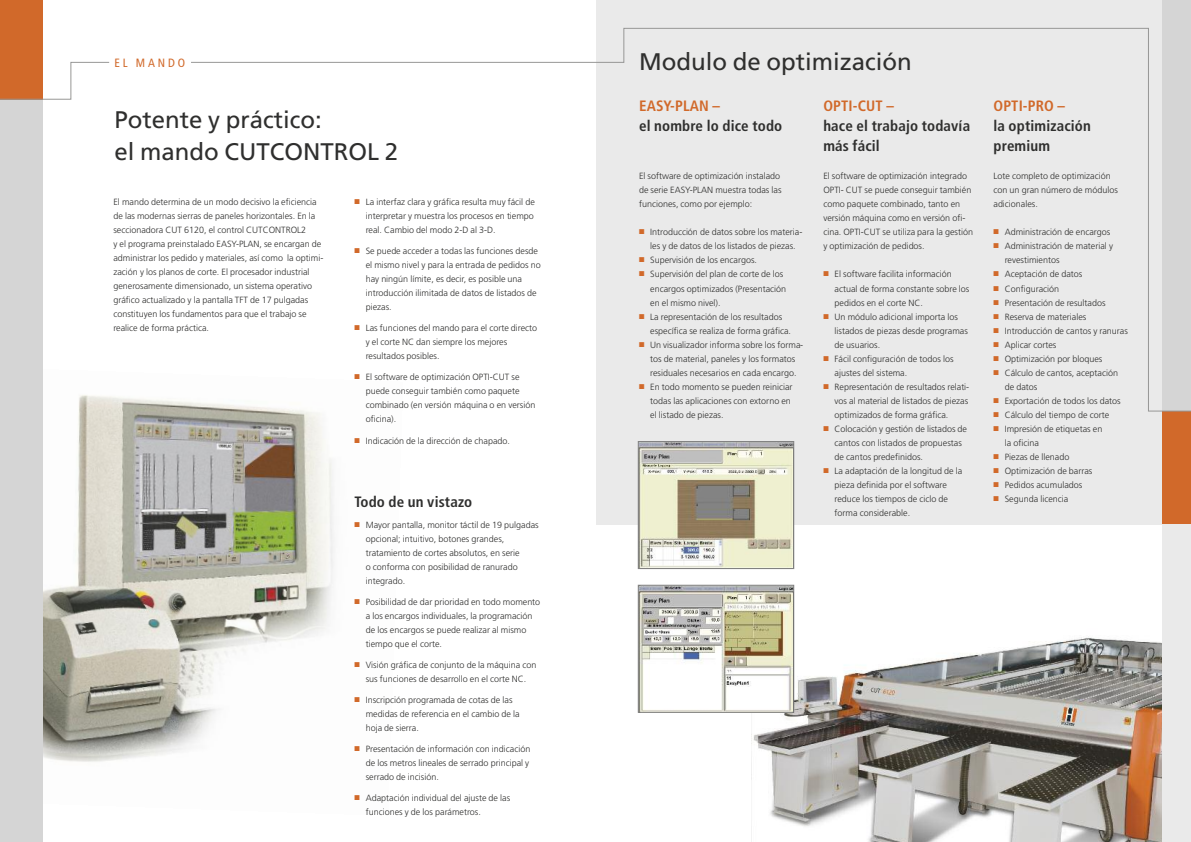
<style>
.page{position:relative;width:1191px;height:842px;background:#fff}
.page>*{position:absolute;margin:0;border:0;box-sizing:border-box;transform-origin:0 0}
.t1{font:24px/32px "Frutiger LT Com";color:#2f2f2e}
.t2{font:700 condensed 15px/20px "Frutiger";letter-spacing:.01em;color:#2f2f2e}
.t3{font:700 condensed 15px "Frutiger";letter-spacing:.01em;color:#d1692a}
.t4{font:condensed 12px "Frutiger";letter-spacing:.24em;color:#d1692a}
.t5{font:300 9px/14px "Frutiger";color:#2f2f2e}
.s1{color:#d1692a}
</style>
<div class="page">
<div style="left:595px;top:0;width:567px;height:524px;background:#eaeaea"></div>
<img style="left:751px;top:595px;width:411px;height:247px">
<div style="left:1162px;top:0;width:29px;height:842px;background:#d5d5d5"></div>
<img style="left:43px;top:395px;width:291px;height:367px">
<div style="left:0;top:99px;width:43px;height:743px;background:#d5d5d5"></div>
<div style="left:0;top:0;width:43px;height:99px;background:#d1692a"></div>
<div style="left:1162px;top:411px;width:29px;height:113px;background:#d1692a"></div>
<svg style="left:0;top:62px;width:110px;height:38px"></svg>
<img style="left:640px;top:587px;width:152px;height:123px">
<div style="left:638px;top:585px;width:156px;height:127px;border:1px solid #828282"></div>
<img style="left:640px;top:443px;width:152px;height:124px">
<div style="left:638px;top:441px;width:156px;height:128px;border:1px solid #828282"></div>
<div style="left:1162px;top:524px;width:29px;height:318px;background:#eaeaea"></div>
<svg style="left:190px;top:27px;width:1001px;height:385px"></svg>
<h3 class="t4" style="left:114px;top:58px;width:72px">EL MANDO</h3>
<h1 class="t1" style="left:114px;top:106px;width:285px">Potente y práctico:<br>el mando CUTCONTROL 2</h1>
<p class="t5" style="left:113px;top:196px;width:211px">El mando determina de un modo decisivo la eficiencia de las modernas sierras de paneles horizontales. En la seccionadora CUT 6120, el control CUTCONTROL2<br>y el programa preinstalado EASY-PLAN, se encargan de administrar los pedido y materiales, así como la optimi&shy;zación y los planos de corte. El procesador industrial generosamente dimensionado, un sistema operativo gráfico actualizado y la pantalla TFT de 17 pulgadas constituyen los fundamentos para que el trabajo se realice de forma práctica.</p>
<p class="t5" style="left:366px;top:196px;width:171px;text-align:justify;text-indent:-11px"><span class="s1">■</span> La interfaz clara y gráfica resulta muy fácil de interpretar y muestra los procesos en tiempo real. Cambio del modo 2-D al 3-D.</p>
<p class="t5" style="left:366px;top:245px;width:176px;text-indent:-11px"><span class="s1">■</span> Se puede acceder a todas las funciones desde el mismo nivel y para la entrada de pedidos no hay ningún límite, es decir, es posible una introducción ilimitada de datos de listados de piezas.</p>
<p class="t5" style="left:366px;top:322px;width:173px;text-indent:-11px"><span class="s1">■</span> Las funciones del mando para el corte directo y el corte NC dan siempre los mejores resultados posibles.</p>
<p class="t5" style="left:366px;top:371px;width:171px;text-indent:-11px"><span class="s1">■</span> El software de optimización OPTI-CUT se puede conseguir también como paquete combinado (en versión máquina o en versión oficina).</p>
<p class="t5" style="left:354px;top:434px;width:157px"><span class="s1">■</span> Indicación de la dirección de chapado.</p>
<h2 class="t2" style="left:354px;top:493px;width:119px">Todo de un vistazo</h2>
<p class="t5" style="left:366px;top:518px;width:175px;text-indent:-11px"><span class="s1">■</span> Mayor pantalla, monitor táctil de 19 pulgadas opcional; intuitivo, botones grandes, tratamiento de cortes absolutos, en serie<br>o conforma con posibilidad de ranurado integrado.</p>
<p class="t5" style="left:366px;top:595px;width:176px;text-indent:-11px"><span class="s1">■</span> Posibilidad de dar prioridad en todo momento a los encargos individuales, la programación de los encargos se puede realizar al mismo tiempo que el corte.</p>
<p class="t5" style="left:354px;top:658px;width:183px;text-align:center"><span class="s1">■</span> Visión gráfica de conjunto de la máquina con sus funciones de desarrollo en el corte NC.</p>
<p class="t5" style="left:366px;top:694px;width:155px;text-indent:-11px"><span class="s1">■</span> Inscripción programada de cotas de las medidas de referencia en el cambio de la hoja de sierra.</p>
<p class="t5" style="left:366px;top:743px;width:166px;text-indent:-11px"><span class="s1">■</span> Presentación de información con indicación de los metros lineales de serrado principal y serrado de incisión.</p>
<p class="t5" style="left:366px;top:792px;width:146px;text-indent:-11px"><span class="s1">■</span> Adaptación individual del ajuste de las funciones y de los parámetros.</p>
<h1 class="t1" style="left:639px;top:48px;width:274px">Modulo de optimización</h1>
<h2 class="t3" style="left:639px;top:100px;width:82px">EASY-PLAN –</h2>
<h2 class="t2" style="left:639px;top:117px;width:145px">el nombre lo dice todo</h2>
<p class="t5" style="left:639px;top:170px;width:144px">El software de optimización instalado de serie EASY-PLAN muestra todas las funciones, como por ejemplo:</p>
<p class="t5" style="left:639px;top:226px;width:165px;text-align:center"><span class="s1">■</span> Introducción de datos sobre los materia&shy;les y de datos de los listados de piezas.</p>
<p class="t5" style="left:639px;top:254px;width:120px"><span class="s1">■</span> Supervisión de los encargos.</p>
<p class="t5" style="left:650px;top:268px;width:137px;text-indent:-11px"><span class="s1">■</span> Supervisión del plan de corte de los encargos optimizados (Presentación en el mismo nivel).</p>
<p class="t5" style="left:650px;top:310px;width:142px;text-indent:-11px"><span class="s1">■</span> La representación de los resultados específica se realiza de forma gráfica.</p>
<p class="t5" style="left:639px;top:338px;width:165px;text-align:center"><span class="s1">■</span> Un visualizador informa sobre los forma&shy;tos de material, paneles y los formatos residuales necesarios en cada encargo.</p>
<p class="t5" style="left:650px;top:380px;width:144px;text-indent:-11px"><span class="s1">■</span> En todo momento se pueden reiniciar todas las aplicaciones con extorno en el listado de piezas.</p>
<h2 class="t3" style="left:823px;top:100px;width:72px">OPTI-CUT –</h2>
<h2 class="t2" style="left:823px;top:117px;width:148px">hace el trabajo todavía más fácil</h2>
<p class="t5" style="left:823px;top:170px;width:151px">El software de optimización integrado OPTI- CUT se puede conseguir también como paquete combinado, tanto en versión máquina como en versión ofi&shy;cina. OPTI-CUT se utiliza para la gestión y optimización de pedidos.</p>
<p class="t5" style="left:834px;top:268px;width:136px;text-indent:-11px"><span class="s1">■</span> El software facilita información actual de forma constante sobre los pedidos en el corte NC.</p>
<p class="t5" style="left:834px;top:310px;width:135px;text-indent:-11px"><span class="s1">■</span> Un módulo adicional importa los listados de piezas desde programas de usuarios.</p>
<p class="t5" style="left:834px;top:352px;width:120px;text-indent:-11px"><span class="s1">■</span> Fácil configuración de todos los ajustes del sistema.</p>
<p class="t5" style="left:834px;top:380px;width:136px;text-align:justify;text-indent:-11px"><span class="s1">■</span> Representación de resultados relati&shy;vos al material de listados de piezas optimizados de forma gráfica.</p>
<p class="t5" style="left:834px;top:422px;width:134px;text-indent:-11px"><span class="s1">■</span> Colocación y gestión de listados de cantos con listados de propuestas de cantos predefinidos.</p>
<p class="t5" style="left:834px;top:464px;width:129px;text-indent:-11px"><span class="s1">■</span> La adaptación de la longitud de la pieza definida por el software reduce los tiempos de ciclo de forma considerable.</p>
<h2 class="t3" style="left:993px;top:100px;width:73px">OPTI-PRO –</h2>
<h2 class="t2" style="left:993px;top:117px;width:99px">la optimización premium</h2>
<p class="t5" style="left:993px;top:170px;width:126px">Lote completo de optimización con un gran número de módulos adicionales.</p>
<p class="t5" style="left:993px;top:226px;width:118px"><span class="s1">■</span> Administración de encargos</p>
<p class="t5" style="left:1004px;top:240px;width:110px;text-indent:-11px"><span class="s1">■</span> Administración de material y revestimientos</p>
<p class="t5" style="left:993px;top:268px;width:90px"><span class="s1">■</span> Aceptación de datos</p>
<p class="t5" style="left:993px;top:282px;width:67px"><span class="s1">■</span> Configuración</p>
<p class="t5" style="left:993px;top:296px;width:114px"><span class="s1">■</span> Presentación de resultados</p>
<p class="t5" style="left:993px;top:310px;width:94px"><span class="s1">■</span> Reserva de materiales</p>
<p class="t5" style="left:993px;top:324px;width:136px"><span class="s1">■</span> Introducción de cantos y ranuras</p>
<p class="t5" style="left:993px;top:338px;width:64px"><span class="s1">■</span> Aplicar cortes</p>
<p class="t5" style="left:993px;top:352px;width:110px"><span class="s1">■</span> Optimización por bloques</p>
<p class="t5" style="left:1004px;top:366px;width:115px;text-indent:-11px"><span class="s1">■</span> Cálculo de cantos, aceptación de datos</p>
<p class="t5" style="left:993px;top:394px;width:129px"><span class="s1">■</span> Exportación de todos los datos</p>
<p class="t5" style="left:993px;top:408px;width:117px"><span class="s1">■</span> Cálculo del tiempo de corte</p>
<p class="t5" style="left:1004px;top:422px;width:99px;text-indent:-11px"><span class="s1">■</span> Impresión de etiquetas en la oficina</p>
<p class="t5" style="left:993px;top:450px;width:77px"><span class="s1">■</span> Piezas de llenado</p>
<p class="t5" style="left:993px;top:464px;width:100px"><span class="s1">■</span> Optimización de barras</p>
<p class="t5" style="left:993px;top:478px;width:90px"><span class="s1">■</span> Pedidos acumulados</p>
<p class="t5" style="left:993px;top:492px;width:76px"><span class="s1">■</span> Segunda licencia</p>
</div>
